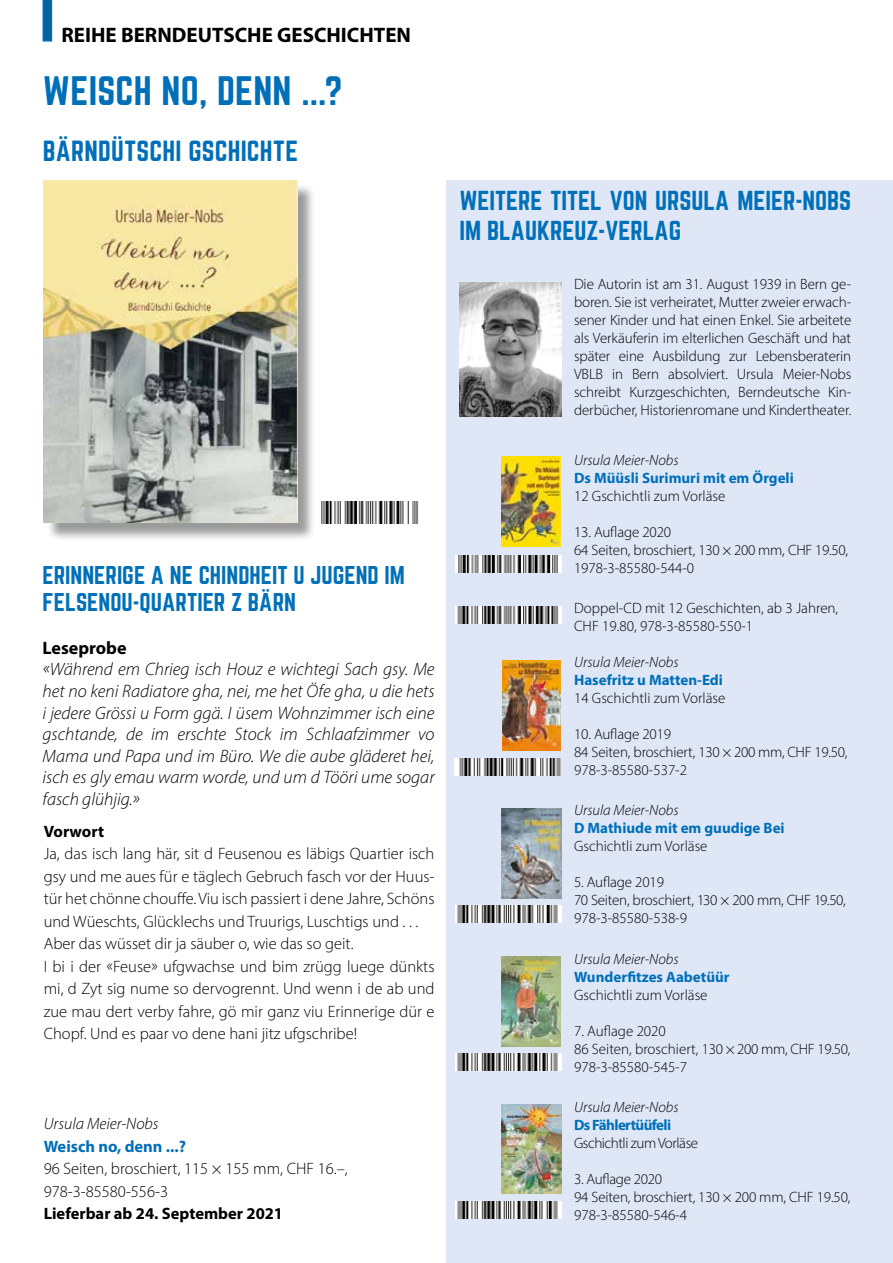
<style>
.page{position:relative;width:893px;height:1263px;background:#fff}
.page>*{position:absolute;margin:0;border:0;box-sizing:border-box;transform-origin:0 0}
.t1{font:36px "Norwester BK";letter-spacing:.005em;color:#006fb9}
.t2{font:25.5px "Norwester BK";letter-spacing:.01em;color:#006fb9}
.t3{font:24px/30.6px "Norwester BK";color:#0070b8}
.t4{font:22.5px/27px "Norwester BK";color:#0070b8}
.t5{font:700 21px "Myriad Pro";color:#000}
.t6{font:italic 300 18px/21.6px "Myriad Pro";color:#000;text-align:justify}
.t7{font:700 18px "Myriad Pro";color:#000}
.t8{font:300 16.5px/22.5px "Myriad Pro";color:#000}
.t9{font:700 16.5px "Myriad Pro";color:#000}
.t10{font:700 16.5px "Myriad Pro";color:#006fb9}
.t11{font:italic 300 16.5px "Myriad Pro";color:#000}
.t12{font:300 15px/18px "Myriad Pro";letter-spacing:-.01em;color:#000}
.t13{font:700 15px "Myriad Pro";color:#006fb9}
.t14{font:italic 300 15px "Myriad Pro";color:#000}
.t15{font:300 15px "Myriad Pro";letter-spacing:-.03em;color:#000}
.t16{font:700 15px "Myriad Pro";letter-spacing:-.04em;color:#0070b8}
</style>
<div class="page">
<div style="left:446px;top:180px;width:447px;height:1083px;background:#dfe7f7"></div>
<svg style="left:43px;top:0;width:9px;height:42px"></svg>
<img style="left:321px;top:502px;width:98px;height:21px">
<img style="left:459px;top:282px;width:102px;height:135px">
<img style="left:502px;top:660px;width:59px;height:90px">
<img style="left:502px;top:957px;width:58px;height:90px">
<img style="left:502px;top:808px;width:59px;height:90px">
<img style="left:502px;top:457px;width:58px;height:90px">
<img style="left:454px;top:758px;width:107px;height:17px">
<img style="left:455px;top:1054px;width:106px;height:17px">
<img style="left:455px;top:905px;width:106px;height:17px">
<img style="left:455px;top:556px;width:106px;height:17px">
<img style="left:502px;top:1104px;width:59px;height:90px">
<img style="left:455px;top:1201px;width:106px;height:17px">
<img style="left:455px;top:607px;width:106px;height:17px">
<div style="left:46px;top:183px;width:270px;height:358px;background:#000;opacity:.4"></div>
<img style="left:44px;top:181px;width:253px;height:342px">
<h3 class="t5" style="left:61px;top:21px;width:351px">REIHE BERNDEUTSCHE GESCHICHTEN</h3>
<h1 class="t1" style="left:43px;top:68px;width:301px">WEISCH NO, DENN ...?</h1>
<h2 class="t2" style="left:43px;top:134px;width:257px">BÄRNDÜTSCHI GSCHICHTE</h2>
<h3 class="t4" style="left:43px;top:560px;width:364px">ERINNERIGE A NE CHINDHEIT U JUGEND IM<br>FELSENOU-QUARTIER Z BÄRN</h3>
<p class="t7" style="left:43px;top:636px;width:86px">Leseprobe</p>
<p class="t6" style="left:43px;top:658px;width:394px">«Während em Chrieg isch Houz e wichtegi Sach gsy. Me het no keni Radiatore gha, nei, me het Öfe gha, u die hets i jedere Grössi u Form ggä. I üsem Wohnzimmer isch eine gschtande, de im erschte Stock im Schlaafzimmer vo Mama und Papa und im Büro. We die aube gläderet hei, isch es gly emau warm worde, und um d Tööri ume sogar fasch glühjig.»</p>
<p class="t9" style="left:44px;top:820px;width:62px">Vorwort</p>
<p class="t8" style="left:44px;top:842px;width:392px">Ja, das isch lang här, sit d Feusenou es läbigs Quartier isch gsy und me aues für e täglech Gebruch fasch vor der Huus&shy;tür het chönne chouffe. Viu isch passiert i dene Jahre, Schöns und Wüeschts, Glücklechs und Truurigs, Luschtigs und . . .<br>Aber das wüsset dir ja säuber o, wie das so geit.<br>I bi i der «Feuse» ufgwachse und bim zrügg luege dünkts mi, d Zyt sig nume so dervogrennt. Und wenn i de ab und zue mau dert verby fahre, gö mir ganz viu Erinnerige dür e Chopf. Und es paar vo dene hani jitz ufgschribe!</p>
<p class="t11" style="left:44px;top:1114px;width:116px">Ursula Meier-Nobs</p>
<p class="t10" style="left:44px;top:1135px;width:144px">Weisch no, denn ...?</p>
<p class="t8" style="left:44px;top:1157px;width:306px">96 Seiten, broschiert, 115 × 155 mm, CHF 16.–,<br>978-3-85580-556-3</p>
<p class="t9" style="left:44px;top:1203px;width:241px">Lieferbar ab 24. September 2021</p>
<h3 class="t3" style="left:459px;top:184px;width:393px">WEITERE TITEL VON URSULA MEIER-NOBS<br>IM BLAUKREUZ-VERLAG</h3>
<p class="t12" style="left:574px;top:275px;width:279px;text-align:justify">Die Autorin ist am 31. August 1939 in Bern ge&shy;boren. Sie ist verheiratet, Mutter zweier erwach&shy;sener Kinder und hat einen Enkel. Sie arbeitete als Verkäuferin im elterlichen Geschäft und hat später eine Ausbildung zur Lebensberaterin VBLB in Bern absolviert. Ursula Meier-Nobs schreibt Kurzgeschichten, Berndeutsche Kin&shy;derbücher, Historienromane und Kindertheater.</p>
<p class="t14" style="left:574px;top:451px;width:106px">Ursula Meier-Nobs</p>
<p class="t13" style="left:574px;top:468px;width:221px">Ds Müüsli Surimuri mit em Örgeli</p>
<p class="t12" style="left:574px;top:487px;width:153px">12 Gschichtli zum Vorläse</p>
<p class="t12" style="left:574px;top:523px;width:276px">13. Auflage 2020<br>64 Seiten, broschiert, 130 × 200 mm, CHF 19.50,<br>1978-3-85580-544-0</p>
<p class="t12" style="left:574px;top:599px;width:266px">Doppel-CD mit 12 Geschichten, ab 3 Jahren,<br>CHF 19.80, 978-3-85580-550-1</p>
<p class="t14" style="left:574px;top:653px;width:106px">Ursula Meier-Nobs</p>
<p class="t13" style="left:574px;top:670px;width:150px">Hasefritz u Matten-Edi</p>
<p class="t12" style="left:574px;top:689px;width:153px">14 Gschichtli zum Vorläse</p>
<p class="t12" style="left:574px;top:725px;width:275px">10. Auflage 2019<br>84 Seiten, broschiert, 130 × 200 mm, CHF 19.50,<br>978-3-85580-537-2</p>
<p class="t14" style="left:574px;top:801px;width:106px">Ursula Meier-Nobs</p>
<p class="t13" style="left:574px;top:818px;width:212px">D Mathiude mit em guudige Bei</p>
<p class="t12" style="left:574px;top:837px;width:135px">Gschichtli zum Vorläse</p>
<p class="t12" style="left:574px;top:873px;width:273px">5. Auflage 2019<br>70 Seiten, broschiert, 130 × 200 mm, CHF 19.50,<br>978-3-85580-538-9</p>
<p class="t14" style="left:574px;top:950px;width:106px">Ursula Meier-Nobs</p>
<p class="t13" style="left:574px;top:967px;width:157px">Wunderfitzes Aabetüür</p>
<p class="t12" style="left:574px;top:985px;width:135px">Gschichtli zum Vorläse</p>
<p class="t12" style="left:574px;top:1021px;width:278px">7. Auflage 2020<br>86 Seiten, broschiert, 130 × 200 mm, CHF 19.50,<br>978-3-85580-545-7</p>
<p class="t14" style="left:574px;top:1098px;width:106px">Ursula Meier-Nobs</p>
<p class="t16" style="left:574px;top:1115px;width:99px">Ds Fählertüüfeli</p>
<p class="t15" style="left:574px;top:1134px;width:126px">Gschichtli zum Vorläse</p>
<p class="t12" style="left:574px;top:1170px;width:278px">3. Auflage 2020<br>94 Seiten, broschiert, 130 × 200 mm, CHF 19.50,<br>978-3-85580-546-4</p>
</div>
